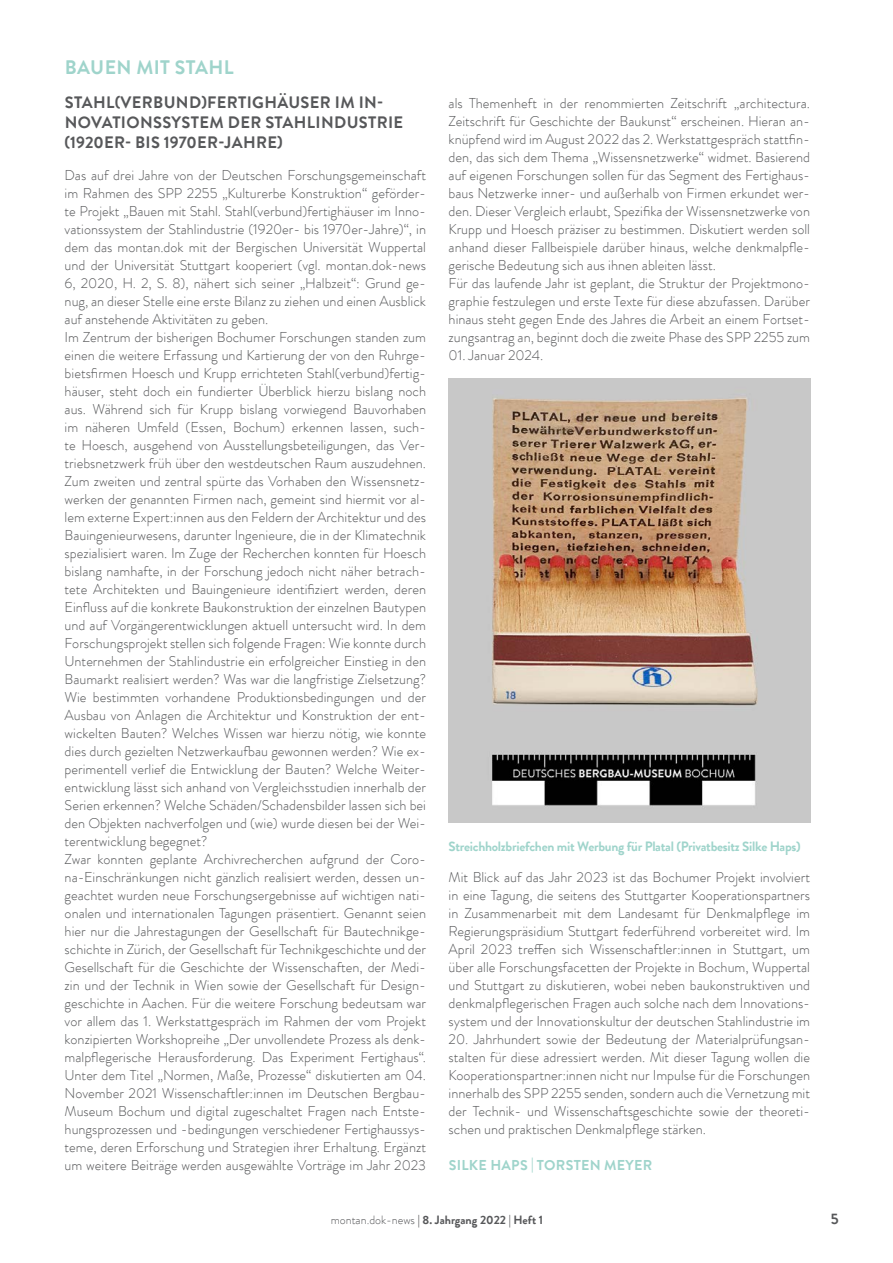
<style>
.page{position:relative;width:893px;height:1263px;background:#fff}
.page>*{position:absolute;margin:0;border:0;box-sizing:border-box;transform-origin:0 0}
.t1{font:700 19.5px "Brandon Grotesque Office";letter-spacing:.02em;color:#9fd4cb}
.t2{font:700 16.5px/19.8px "Brandon Grotesque Office";letter-spacing:.02em;color:#57585a}
.t3{font:700 15px "Brandon Grotesque Office";color:#57585a}
.t4{font:300 14.25px/18px "Brandon Grotesque Office";color:#57585a}
.t5{font:700 14.25px "Brandon Grotesque Office";letter-spacing:.02em;color:#9fd4cb}
.t6{font:700 13.5px "Brandon Grotesque Office";letter-spacing:-.02em;color:#9fd4cb}
.t7{font:700 12px "Brandon Grotesque Office";color:#57585a}
.s1{font-weight:300}
</style>
<div class="page">
<img style="left:449px;top:378px;width:361px;height:445px">
<h1 class="t1" style="left:65px;top:54px;width:170px">BAUEN MIT STAHL</h1>
<p class="t2" style="left:65px;top:93px;width:340px">STAHL(VERBUND)FERTIGHÄUSER IM IN-<br>NOVATIONSSYSTEM DER STAHLINDUSTRIE (1920ER- BIS 1970ER-JAHRE)</p>
<p class="t4" style="left:65px;top:166px;width:363px">Das auf drei Jahre von der Deutschen Forschungsgemeinschaft im Rahmen des SPP 2255 „Kulturerbe Konstruktion“ geförder&shy;te Projekt „Bauen mit Stahl. Stahl(verbund)fertighäuser im Inno&shy;vationssystem der Stahlindustrie (1920er- bis 1970er-Jahre)“, in dem das montan.dok mit der Bergischen Universität Wuppertal und der Universität Stuttgart kooperiert (vgl. montan.dok-news 6, 2020, H. 2, S. 8), nähert sich seiner „Halbzeit“: Grund ge&shy;nug, an dieser Stelle eine erste Bilanz zu ziehen und einen Ausblick auf anstehende Aktivitäten zu geben.<br>Im Zentrum der bisherigen Bochumer Forschungen standen zum einen die weitere Erfassung und Kartierung der von den Ruhrge&shy;bietsfirmen Hoesch und Krupp errichteten Stahl(verbund)fertig&shy;häuser, steht doch ein fundierter Überblick hierzu bislang noch aus. Während sich für Krupp bislang vorwiegend Bauvorhaben im näheren Umfeld (Essen, Bochum) erkennen lassen, such&shy;te Hoesch, ausgehend von Ausstellungsbeteiligungen, das Ver&shy;triebsnetzwerk früh über den westdeutschen Raum auszudehnen.<br>Zum zweiten und zentral spürte das Vorhaben den Wissensnetz&shy;werken der genannten Firmen nach, gemeint sind hiermit vor al&shy;lem externe Expert:innen aus den Feldern der Architektur und des Bauingenieurwesens, darunter Ingenieure, die in der Klimatechnik spezialisiert waren. Im Zuge der Recherchen konnten für Hoesch bislang namhafte, in der Forschung jedoch nicht näher betrach&shy;tete Architekten und Bauingenieure identifiziert werden, deren Einfluss auf die konkrete Baukonstruktion der einzelnen Bautypen und auf Vorgängerentwicklungen aktuell untersucht wird. In dem Forschungsprojekt stellen sich folgende Fragen: Wie konnte durch Unternehmen der Stahlindustrie ein erfolgreicher Einstieg in den Baumarkt realisiert werden? Was war die langfristige Zielsetzung?<br>Wie bestimmten vorhandene Produktionsbedingungen und der Ausbau von Anlagen die Architektur und Konstruktion der ent&shy;wickelten Bauten? Welches Wissen war hierzu nötig, wie konnte dies durch gezielten Netzwerkaufbau gewonnen werden? Wie ex&shy;perimentell verlief die Entwicklung der Bauten? Welche Weiter&shy;entwicklung lässt sich anhand von Vergleichsstudien innerhalb der Serien erkennen? Welche Schäden/Schadensbilder lassen sich bei den Objekten nachverfolgen und (wie) wurde diesen bei der Wei&shy;terentwicklung begegnet?<br>Zwar konnten geplante Archivrecherchen aufgrund der Coro&shy;na-Einschränkungen nicht gänzlich realisiert werden, dessen un&shy;geachtet wurden neue Forschungsergebnisse auf wichtigen nati&shy;onalen und internationalen Tagungen präsentiert. Genannt seien hier nur die Jahrestagungen der Gesellschaft für Bautechnikge&shy;schichte in Zürich, der Gesellschaft für Technikgeschichte und der Gesellschaft für die Geschichte der Wissenschaften, der Medi&shy;zin und der Technik in Wien sowie der Gesellschaft für Design&shy;geschichte in Aachen. Für die weitere Forschung bedeutsam war vor allem das 1. Werkstattgespräch im Rahmen der vom Projekt konzipierten Workshopreihe „Der unvollendete Prozess als denk&shy;malpflegerische Herausforderung. Das Experiment Fertighaus“.<br>Unter dem Titel „Normen, Maße, Prozesse“ diskutierten am 04.<br>November 2021 Wissenschaftler:innen im Deutschen Bergbau-Museum Bochum und digital zugeschaltet Fragen nach Entste&shy;hungsprozessen und -bedingungen verschiedener Fertighaussys&shy;teme, deren Erforschung und Strategien ihrer Erhaltung. Ergänzt um weitere Beiträge werden ausgewählte Vorträge im Jahr 2023</p>
<p class="t4" style="left:449px;top:94px;width:363px">als Themenheft in der renommierten Zeitschrift „architectura.<br>Zeitschrift für Geschichte der Baukunst“ erscheinen. Hieran an&shy;knüpfend wird im August 2022 das 2. Werkstattgespräch stattfin&shy;den, das sich dem Thema „Wissensnetzwerke“ widmet. Basierend auf eigenen Forschungen sollen für das Segment des Fertighaus&shy;baus Netzwerke inner- und außerhalb von Firmen erkundet wer&shy;den. Dieser Vergleich erlaubt, Spezifika der Wissensnetzwerke von Krupp und Hoesch präziser zu bestimmen. Diskutiert werden soll anhand dieser Fallbeispiele darüber hinaus, welche denkmalpfle&shy;gerische Bedeutung sich aus ihnen ableiten lässt.<br>Für das laufende Jahr ist geplant, die Struktur der Projektmono&shy;graphie festzulegen und erste Texte für diese abzufassen. Darüber hinaus steht gegen Ende des Jahres die Arbeit an einem Fortset&shy;zungsantrag an, beginnt doch die zweite Phase des SPP 2255 zum</p>
<p class="t4" style="left:449px;top:346px;width:96px">01. Januar 2024.</p>
<p class="t6" style="left:449px;top:837px;width:354px">Streichholzbriefchen mit Werbung für Platal (Privatbesitz Silke Haps)</p>
<p class="t4" style="left:449px;top:868px;width:363px;text-align:justify">Mit Blick auf das Jahr 2023 ist das Bochumer Projekt involviert in eine Tagung, die seitens des Stuttgarter Kooperationspartners in Zusammenarbeit mit dem Landesamt für Denkmalpflege im Regierungspräsidium Stuttgart federführend vorbereitet wird. Im April 2023 treffen sich Wissenschaftler:innen in Stuttgart, um über alle Forschungsfacetten der Projekte in Bochum, Wuppertal und Stuttgart zu diskutieren, wobei neben baukonstruktiven und denkmalpflegerischen Fragen auch solche nach dem Innovations&shy;system und der Innovationskultur der deutschen Stahlindustrie im</p>
<p class="t4" style="left:449px;top:1030px;width:363px;text-align:justify">20. Jahrhundert sowie der Bedeutung der Materialprüfungsan&shy;stalten für diese adressiert werden. Mit dieser Tagung wollen die Kooperationspartner:innen nicht nur Impulse für die Forschungen innerhalb des SPP 2255 senden, sondern auch die Vernetzung mit der Technik- und Wissenschaftsgeschichte sowie der theoreti&shy;schen und praktischen Denkmalpflege stärken.</p>
<p class="t5" style="left:449px;top:1155px;width:205px">SILKE HAPS | TORSTEN MEYER</p>
<p class="t7" style="left:331px;top:1211px;width:214px"><span class="s1">montan.dok-news</span> | 8. Jahrgang 2022 | Heft 1</p>
<p class="t3" style="left:831px;top:1208px;width:9px">5</p>
</div>
